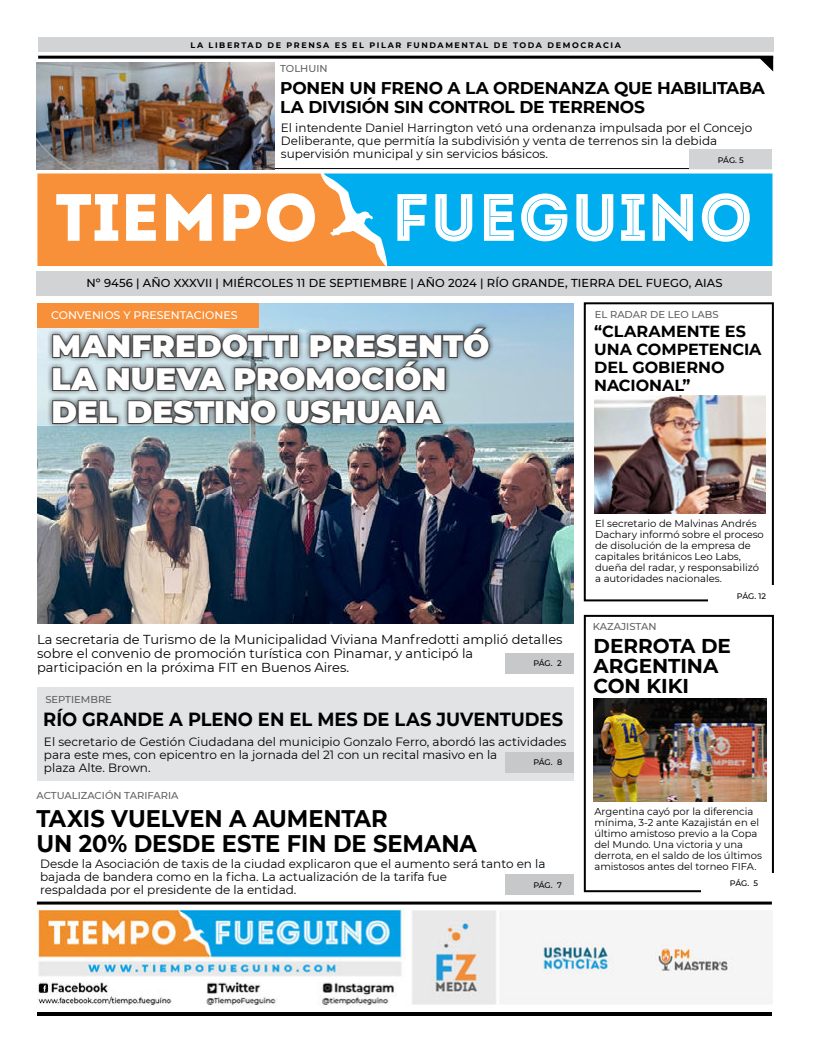
<style>
.page{position:relative;width:820px;height:1049px;background:#fff}
.page>*{position:absolute;margin:0;border:0;box-sizing:border-box;transform-origin:0 0}
.t1{font:900 31px/33px "Montserrat";letter-spacing:.005em;color:#fff}
.t2{font:700 24px/25px "Montserrat";color:#000;scale:.94 1}
.t3{font:700 20px/20px "Montserrat";letter-spacing:-.005em;color:#000}
.t4{font:700 19px "Montserrat";letter-spacing:-.005em;color:#000;scale:.94 1}
.t5{font:700 17px/19px "Montserrat";letter-spacing:-.015em;color:#000}
.t6{font:700 16px/18px "Montserrat";color:#000}
.t7{font:13px/14px "Montserrat";color:#000}
.t8{font:12px/13px "Montserrat";color:#000}
.t9{font:500 11.5px "Montserrat";letter-spacing:.01em;color:#000}
.t10{font:500 11px "Montserrat";color:#fff}
.t11{font:10px/11px "Montserrat";color:#000}
.t12{font:500 10px "Montserrat";color:#616161}
.t13{font:700 8px "Montserrat";letter-spacing:.2em;color:#000}
.t14{font:500 8px "Montserrat";letter-spacing:-.01em;color:#000}
</style>
<div class="page">
<img style="left:37px;top:909px;width:735px;height:96px">
<hr style="left:37px;top:901px;width:734px;height:3px;background:#000">
<hr style="left:37px;top:1012px;width:734px;height:4px;background:#000">
<img style="left:37px;top:303px;width:536px;height:321px">
<div style="left:583px;top:615px;width:190px;height:277px;border:2px solid #000"></div>
<div style="left:583px;top:302px;width:190px;height:299px;border:2px solid #000"></div>
<div style="left:37px;top:687px;width:536px;height:94px;background:#e2e3e4"></div>
<hr style="left:38px;top:56px;width:734px;height:3px;background:#000">
<svg style="left:757px;top:58px;width:15px;height:13px"></svg>
<div style="left:37px;top:271px;width:734px;height:25px;background:#d1d3d4"></div>
<div style="left:701px;top:873px;width:72px;height:19px;background:#fff"></div>
<div style="left:38px;top:38px;width:734px;height:14px;background:#d1d3d4"></div>
<svg style="left:37px;top:173px;width:286px;height:93px"></svg>
<svg style="left:323px;top:173px;width:449px;height:93px;fill:#00aeef"></svg>
<div style="left:708px;top:585px;width:65px;height:20px;background:#fff"></div>
<hr style="left:38px;top:168px;width:733px;height:1px;background:#000">
<div style="left:689px;top:150px;width:82px;height:19px;background:#d1d3d4"></div>
<div style="left:505px;top:874px;width:68px;height:21px;background:#c7c8ca"></div>
<div style="left:37px;top:303px;width:221px;height:24px;background:#f79039"></div>
<div style="left:505px;top:653px;width:68px;height:20px;background:#c7c8ca"></div>
<div style="left:505px;top:752px;width:68px;height:20px;background:#c7c8ca"></div>
<div style="left:46px;top:322px;width:448px;height:108px;background:#000;opacity:.75"></div>
<svg style="left:51px;top:327px;width:439px;height:66px;background:#757e81"></svg>
<svg style="left:51px;top:399px;width:68px;height:26px;background:#626768"></svg>
<svg style="left:126px;top:399px;width:90px;height:27px;background:#5e6364"></svg>
<div style="left:215px;top:400px;width:9px;height:24px;border:2px solid #474140"></div>
<svg style="left:225px;top:399px;width:53px;height:27px"></svg>
<svg style="left:285px;top:399px;width:159px;height:27px;background:#5b6264"></svg>
<img style="left:37px;top:62px;width:237px;height:107px">
<img style="left:593px;top:698px;width:173px;height:103px">
<img style="left:594px;top:395px;width:171px;height:119px">
<p class="t13" style="left:190px;top:41px;width:431px">LA LIBERTAD DE PRENSA ES EL PILAR FUNDAMENTAL DE TODA DEMOCRACIA</p>
<p class="t12" style="left:280px;top:63px;width:49px">TOLHUIN</p>
<h3 class="t5" style="left:280px;top:78px;width:486px">PONEN UN FRENO A LA ORDENANZA QUE HABILITABA<br>LA DIVISIÓN SIN CONTROL DE TERRENOS</h3>
<p class="t8" style="left:281px;top:122px;width:472px">El intendente Daniel Harrington vetó una ordenanza impulsada por el Concejo<br>Deliberante, que permitía la subdivisión y venta de terrenos sin la debida supervisión municipal y sin servicios básicos.</p>
<p class="t14" style="left:717px;top:156px;width:28px">PÁG. 5</p>
<p class="t9" style="left:86px;top:277px;width:637px">Nº 9456 | AÑO XXXVII | MIÉRCOLES 11 DE SEPTIEMBRE | AÑO 2024 | RÍO GRANDE, TIERRA DEL FUEGO, AIAS</p>
<p class="t10" style="left:51px;top:309px;width:188px">CONVENIOS Y PRESENTACIONES</p>
<p class="t12" style="left:594px;top:309px;width:125px">EL RADAR DE LEO LABS</p>
<h1 class="t1" style="left:51px;top:330px;width:439px">MANFREDOTTI PRESENTÓ<br>LA NUEVA PROMOCIÓN<br>DEL DESTINO USHUAIA</h1>
<h3 class="t6" style="left:594px;top:322px;width:169px">“CLARAMENTE ES<br>UNA COMPETENCIA<br>DEL GOBIERNO<br>NACIONAL”</h3>
<p class="t7" style="left:37px;top:631px;width:526px">La secretaria de Turismo de la Municipalidad Viviana Manfredotti amplió detalles sobre el convenio de promoción turística con Pinamar, y anticipó la<br>participación en la próxima FIT en Buenos Aires.</p>
<p class="t14" style="left:533px;top:659px;width:30px">PÁG. 2</p>
<p class="t12" style="left:45px;top:694px;width:68px">SEPTIEMBRE</p>
<h3 class="t4" style="left:43px;top:709px;width:554px">RÍO GRANDE A PLENO EN EL MES DE LAS JUVENTUDES</h3>
<p class="t8" style="left:44px;top:735px;width:524px">El secretario de Gestión Ciudadana del municipio Gonzalo Ferro, abordó las actividades para este mes, con epicentro en la jornada del 21 con un recital masivo en la<br>plaza Alte. Brown.</p>
<h2 class="t2" style="left:37px;top:806px;width:470px">TAXIS VUELVEN A AUMENTAR<br>UN 20% DESDE ESTE FIN DE SEMANA</h2>
<p class="t14" style="left:533px;top:758px;width:30px">PÁG. 8</p>
<p class="t12" style="left:37px;top:790px;width:143px">ACTUALIZACIÓN TARIFARIA</p>
<p class="t8" style="left:40px;top:857px;width:506px">Desde la Asociación de taxis de la ciudad explicaron que el aumento será tanto en la bajada de bandera como en la ficha. La actualización de la tarifa fue<br>respaldada por el presidente de la entidad.</p>
<p class="t14" style="left:533px;top:881px;width:30px">PÁG. 7</p>
<p class="t11" style="left:595px;top:518px;width:170px">El secretario de Malvinas Andrés<br>Dachary informó sobre el proceso de disolución de la empresa de capitales británicos Leo Labs, dueña del radar, y responsabilizó a autoridades nacionales.</p>
<p class="t12" style="left:592px;top:621px;width:65px">KAZAJISTAN</p>
<p class="t14" style="left:736px;top:591px;width:30px">PÁG. 12</p>
<h3 class="t3" style="left:593px;top:636px;width:139px">DERROTA DE<br>ARGENTINA<br>CON KIKI</h3>
<p class="t11" style="left:594px;top:805px;width:169px">Argentina cayó por la diferencia mínima, 3-2 ante Kazajistán en el último amistoso previo a la Copa del Mundo. Una victoria y una derrota, en el saldo de los últimos amistosos antes del torneo FIFA.</p>
<p class="t14" style="left:729px;top:879px;width:30px">PÁG. 5</p>
</div>
